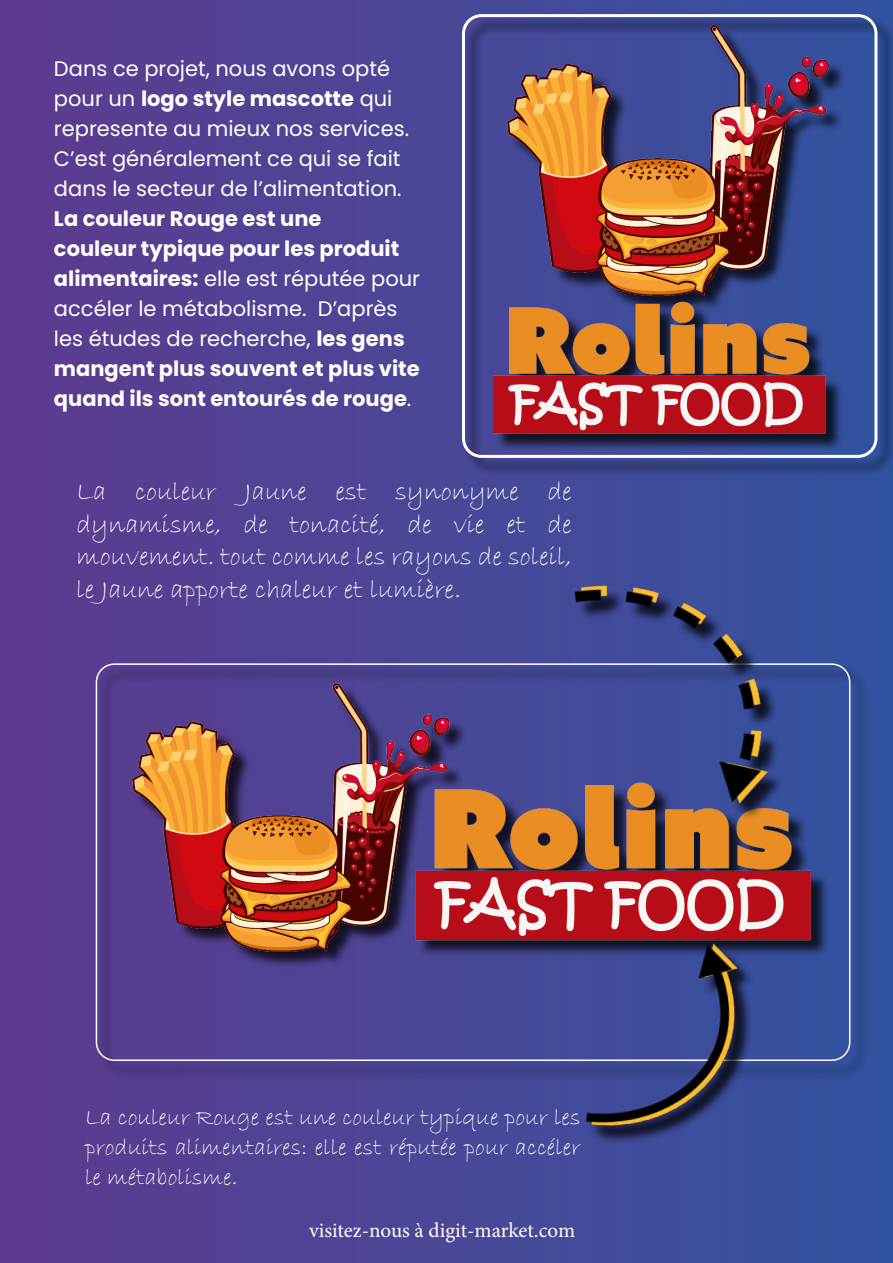
<style>
.page{position:relative;width:893px;height:1263px;background:#fff}
.page>*{position:absolute;margin:0;border:0;box-sizing:border-box;transform-origin:0 0}
.t1{font:27px/32.4px "Bradley Hand ITC";color:#fff;text-align:justify}
.t2{font:24px/30px "Bradley Hand ITC";color:#fff;text-align:justify}
.t3{font:700 21px/30px "Poppins";color:#fff}
.t4{font:21px/30px "Poppins";color:#fff}
.t5{font:21px "Minion Pro";letter-spacing:-.005em;color:#fff}
.s1{font-weight:700}
.s2{font-weight:400}
</style>
<div class="page">
<div style="left:0;top:0;width:893px;height:1263px;background:linear-gradient(to right,#5f3b8f,#3353a0)"></div>
<div style="left:464px;top:17px;width:429px;height:460px;background:#000;opacity:.75"></div>
<img style="left:463px;top:16px;width:413px;height:438px">
<div style="left:462px;top:14px;width:415px;height:444px;border:3px solid #fff;border-radius:18px"></div>
<div style="left:98px;top:666px;width:771px;height:413px;background:#000;opacity:.75"></div>
<img style="left:121px;top:666px;width:704px;height:392px">
<img style="left:548px;top:526px;width:236px;height:320px">
<div style="left:590px;top:947px;width:166px;height:198px;background:#3e4d9b"></div>
<img style="left:567px;top:933px;width:209px;height:208px">
<p class="t4" style="left:54px;top:54px;width:357px">Dans ce projet, nous avons opté pour un <span class="s1">logo style mascotte</span> qui represente au mieux nos services.<br>C’est généralement ce qui se fait dans le secteur de l’alimentation.</p>
<p class="t3" style="left:54px;top:204px;width:368px">La couleur Rouge est une<br>couleur typique pour les produit alimentaires: <span class="s2">elle est réputée pour accéler le métabolisme. D’après les études de recherche,</span> les gens mangent plus souvent et plus vite quand ils sont entourés de rouge<span class="s2">.</span></p>
<p class="t1" style="left:77px;top:476px;width:497px">La couleur Jaune est synonyme de dynamisme, de tonacité, de vie et de mouvement. tout comme les rayons de soleil, le Jaune apporte chaleur et lumière.</p>
<p class="t2" style="left:85px;top:1102px;width:497px">La couleur Rouge est une couleur typique pour les produits alimentaires: elle est réputée pour accéler le métabolisme.</p>
<p class="t5" style="left:309px;top:1217px;width:268px">visitez-nous à digit-market.com</p>
</div>
